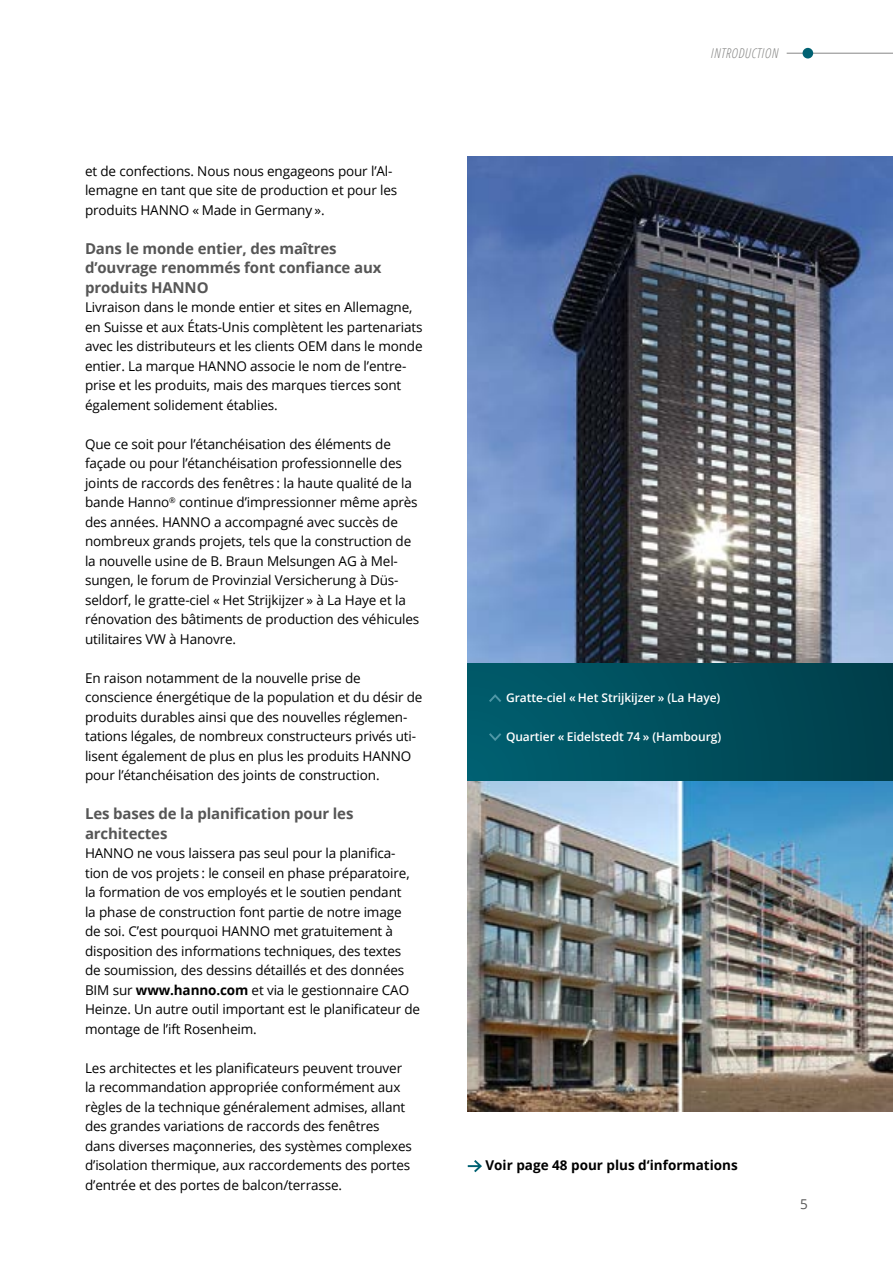
<style>
.page{position:relative;width:893px;height:1263px;background:#fff}
.page>*{position:absolute;margin:0;border:0;box-sizing:border-box;transform-origin:0 0}
.t1{font:700 15px/19.5px "Open Sans";letter-spacing:-.01em;color:#565656}
.t2{font:13.5px/19.5px "Open Sans";letter-spacing:-.01em;color:#000}
.t3{font:700 13.5px "Open Sans";color:#000}
.t4{font:italic 300 condensed 13.5px "Open Sans";letter-spacing:.04em;color:#878786}
.t5{font:13.5px "Open Sans";color:#565656}
.t6{font:600 12px "Open Sans";letter-spacing:-.005em;color:#fff}
.s1{font-weight:700}
</style>
<div class="page">
<hr style="left:787px;top:53px;width:106px;height:1px;background:#878786">
<div style="left:802px;top:48px;width:11px;height:11px;background:#006172;border-radius:50%"></div>
<img style="left:468px;top:780px;width:425px;height:332px">
<img style="left:468px;top:156px;width:425px;height:507px">
<div style="left:468px;top:663px;width:425px;height:117px;background:linear-gradient(to right,#005f6f,#003f4a)"></div>
<svg style="left:489px;top:694px;width:12px;height:8px"></svg>
<svg style="left:489px;top:733px;width:12px;height:8px"></svg>
<svg style="left:468px;top:1160px;width:14px;height:12px"></svg>
<p class="t2" style="left:85px;top:160px;width:314px">et de confections. Nous nous engageons pour l’Al&shy;lemagne en tant que site de production et pour les produits HANNO « Made in Germany ».</p>
<p class="t1" style="left:85px;top:238px;width:298px">Dans le monde entier, des maîtres d’ouvrage renommés font confiance aux produits HANNO</p>
<p class="t2" style="left:85px;top:297px;width:339px">Livraison dans le monde entier et sites en Allemagne, en Suisse et aux États-Unis complètent les partenariats avec les distributeurs et les clients OEM dans le monde entier. La marque HANNO associe le nom de l’entre&shy;prise et les produits, mais des marques tierces sont également solidement établies.</p>
<p class="t2" style="left:85px;top:433px;width:336px">Que ce soit pour l’étanchéisation des éléments de façade ou pour l’étanchéisation professionnelle des joints de raccords des fenêtres : la haute qualité de la bande Hanno<sup>®</sup> continue d’impressionner même après des années. HANNO a accompagné avec succès de nombreux grands projets, tels que la construction de la nouvelle usine de B. Braun Melsungen AG à Mel&shy;sungen, le forum de Provinzial Versicherung à Düs&shy;seldorf, le gratte-ciel « Het Strijkijzer » à La Haye et la rénovation des bâtiments de production des véhicules utilitaires VW à Hanovre.</p>
<p class="t2" style="left:85px;top:667px;width:339px">En raison notamment de la nouvelle prise de conscience énergétique de la population et du désir de produits durables ainsi que des nouvelles réglemen&shy;tations légales, de nombreux constructeurs privés uti&shy;lisent également de plus en plus les produits HANNO pour l’étanchéisation des joints de construction.</p>
<p class="t1" style="left:85px;top:803px;width:270px">Les bases de la planification pour les architectes</p>
<p class="t2" style="left:85px;top:843px;width:337px">HANNO ne vous laissera pas seul pour la planifica&shy;tion de vos projets : le conseil en phase préparatoire, la formation de vos employés et le soutien pendant<br>la phase de construction font partie de notre image de soi. C’est pourquoi HANNO met gratuitement à disposition des informations techniques, des textes de soumission, des dessins détaillés et des données BIM sur <span class="s1">www.hanno.com</span> et via le gestionnaire CAO Heinze. Un autre outil important est le planificateur de montage de l’ift Rosenheim.</p>
<p class="t2" style="left:85px;top:1057px;width:328px">Les architectes et les planificateurs peuvent trouver la recommandation appropriée conformément aux règles de la technique généralement admises, allant des grandes variations de raccords des fenêtres dans diverses maçonneries, des systèmes complexes d’isolation thermique, aux raccordements des portes d’entrée et des portes de balcon/terrasse.</p>
<p class="t4" style="left:711px;top:44px;width:69px">INTRODUCTION</p>
<p class="t6" style="left:506px;top:689px;width:216px">Gratte-ciel « Het Strijkijzer » (La Haye)</p>
<p class="t6" style="left:506px;top:728px;width:217px">Quartier « Eidelstedt 74 » (Hambourg)</p>
<p class="t3" style="left:485px;top:1156px;width:254px">Voir page 48 pour plus d‘informations</p>
<p class="t5" style="left:800px;top:1195px;width:9px">5</p>
</div>
